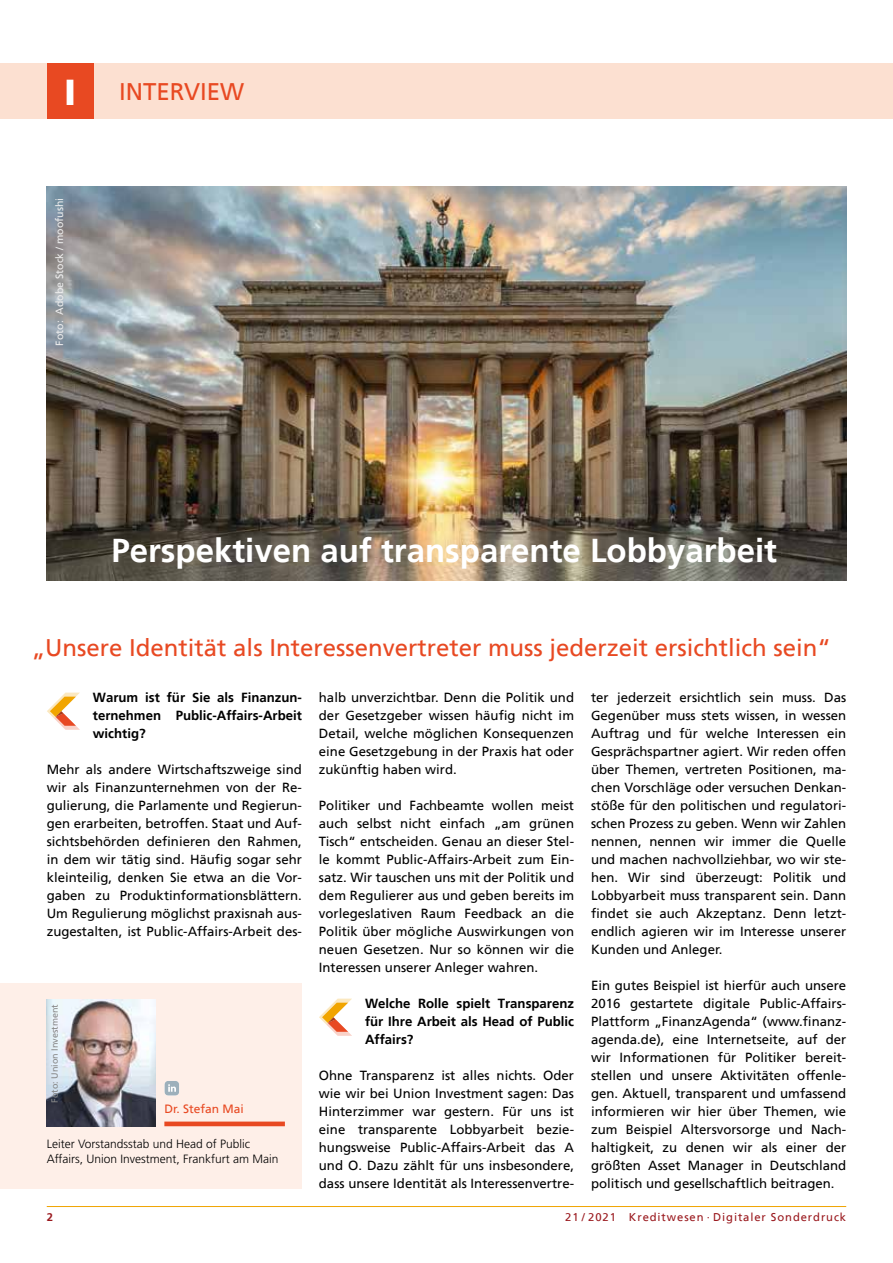
<style>
.page{position:relative;width:893px;height:1263px;background:#fff}
.page>*{position:absolute;margin:0;border:0;box-sizing:border-box;transform-origin:0 0}
.Headline_Aufsatz{font:700 33px "Frutiger";color:#fff}
.Autor{font:24px "Frutiger";color:#e84922}
.Fließtext{font:13.2px/18px "Frutiger";color:#000;text-align:justify}
.Frage{font:700 13.2px/18px "Frutiger";color:#000;text-align:justify}
.Autoreninformation{font:300 12px/14.4px "Frutiger";color:#000}
.Autor_Bild_2_Autoren{font:12px "Frutiger";color:#e84922}
.t1{font:11.25px "Frutiger";letter-spacing:.08em;color:#9a191e}
.t2{font:700 11.25px "Frutiger";color:#9a191e}
.Autor-2{font:10.5px "Frutiger";color:#ededed}
.Fußnote{font:9px "Frutiger";color:#878787}
.s1{font-weight:900;font-size:36px;color:#fff}
</style>
<div class="page">
<div style="left:0;top:64px;width:893px;height:55px;background:#fce0d1"></div>
<div style="left:47px;top:64px;width:47px;height:55px;background:#e84922"></div>
<hr style="left:47px;top:1206px;width:799px;height:1px;background:#f0a400">
<svg style="left:47px;top:692px;width:33px;height:38px"></svg>
<svg style="left:319px;top:998px;width:33px;height:38px"></svg>
<img style="left:47px;top:187px;width:799px;height:393px">
<div style="left:0;top:983px;width:302px;height:205px;background:#feefe8"></div>
<img style="left:47px;top:1000px;width:109px;height:126px">
<div style="left:164px;top:1121px;width:121px;height:5px;background:#e84922"></div>
<svg style="left:164px;top:1081px;width:15px;height:15px"></svg>
<h2 class="Autor" style="left:64px;top:81px;width:181px"><span class="s1">I</span> INTERVIEW</h2>
<p class="Autor-2" style="left:55px;top:345px;width:149px;rotate:-90deg">Foto: Adobe Stock / moofushi</p>
<p class="Headline_Aufsatz" style="left:111px;top:536px;width:667px">Perspektiven auf transparente Lobbyarbeit</p>
<p class="Autor" style="left:32px;top:636px;width:800px">„Unsere Identität als Interessenvertreter muss jederzeit ersichtlich sein“</p>
<p class="Fließtext" style="left:319px;top:689px;width:257px">halb unverzichtbar. Denn die Politik und der Gesetzgeber wissen häufig nicht im Detail, welche möglichen Konsequenzen eine Gesetzgebung in der Praxis hat oder zukünftig haben wird.</p>
<p class="Fließtext" style="left:319px;top:797px;width:257px">Politiker und Fachbeamte wollen meist auch selbst nicht einfach „am grünen Tisch“ entscheiden. Genau an dieser Stel&shy;le kommt Public-Affairs-Arbeit zum Ein&shy;satz. Wir tauschen uns mit der Politik und dem Regulierer aus und geben bereits im vorlegeslativen Raum Feedback an die Politik über mögliche Auswirkungen von neuen Gesetzen. Nur so können wir die Interessen unserer Anleger wahren.</p>
<p class="Frage" style="left:365px;top:995px;width:211px">Welche Rolle spielt Transparenz für Ihre Arbeit als Head of Public Affairs?</p>
<p class="Fließtext" style="left:319px;top:1067px;width:257px">Ohne Transparenz ist alles nichts. Oder wie wir bei Union Investment sagen: Das Hinterzimmer war gestern. Für uns ist eine transparente Lobbyarbeit bezie&shy;hungsweise Public-Affairs-Arbeit das A und O. Dazu zählt für uns insbesondere, dass unsere Identität als Interessenvertre-</p>
<p class="Frage" style="left:93px;top:689px;width:210px">Warum ist für Sie als Finanzun&shy;ternehmen Public-Affairs-Arbeit wichtig?</p>
<p class="Fließtext" style="left:47px;top:761px;width:257px">Mehr als andere Wirtschaftszweige sind wir als Finanzunternehmen von der Re&shy;gulierung, die Parlamente und Regierun&shy;gen erarbeiten, betroffen. Staat und Auf&shy;sichtsbehörden definieren den Rahmen, in dem wir tätig sind. Häufig sogar sehr kleinteilig, denken Sie etwa an die Vor&shy;gaben zu Produktinformationsblättern.<br>Um Regulierung möglichst praxisnah aus&shy;zugestalten, ist Public-Affairs-Arbeit des-</p>
<p class="Fließtext" style="left:591px;top:689px;width:257px">ter jederzeit ersichtlich sein muss. Das Gegenüber muss stets wissen, in wessen Auftrag und für welche Interessen ein Gesprächspartner agiert. Wir reden offen über Themen, vertreten Positionen, ma&shy;chen Vorschläge oder versuchen Denkan&shy;stöße für den politischen und regulatori&shy;schen Prozess zu geben. Wenn wir Zahlen nennen, nennen wir immer die Quelle und machen nachvollziehbar, wo wir ste&shy;hen. Wir sind überzeugt: Politik und Lobbyarbeit muss transparent sein. Dann findet sie auch Akzeptanz. Denn letzt&shy;endlich agieren wir im Interesse unserer Kunden und Anleger.</p>
<p class="Fließtext" style="left:591px;top:977px;width:257px">Ein gutes Beispiel ist hierfür auch unsere 2016 gestartete digitale Public-Affairs-Plattform „FinanzAgenda“ (www.finanz&shy;agenda.de), eine Internetseite, auf der wir Informationen für Politiker bereit&shy;stellen und unsere Aktivitäten offenle&shy;gen. Aktuell, transparent und umfassend informieren wir hier über Themen, wie zum Beispiel Altersvorsorge und Nach&shy;haltigkeit, zu denen wir als einer der größten Asset Manager in Deutschland politisch und gesellschaftlich beitragen.</p>
<p class="Fußnote" style="left:51px;top:1103px;width:100px;rotate:-90deg">Foto: Union Investment</p>
<p class="Autor_Bild_2_Autoren" style="left:164px;top:1103px;width:81px">Dr. Stefan Mai</p>
<p class="Autoreninformation" style="left:47px;top:1137px;width:233px">Leiter Vorstandsstab und Head of Public<br>Affairs, Union Investment, Frankfurt am Main</p>
<p class="t2" style="left:47px;top:1211px;width:8px">2</p>
<p class="t1" style="left:565px;top:1211px;width:282px">21 / 2021 Kreditwesen · Digitaler Sonderdruck</p>
</div>
